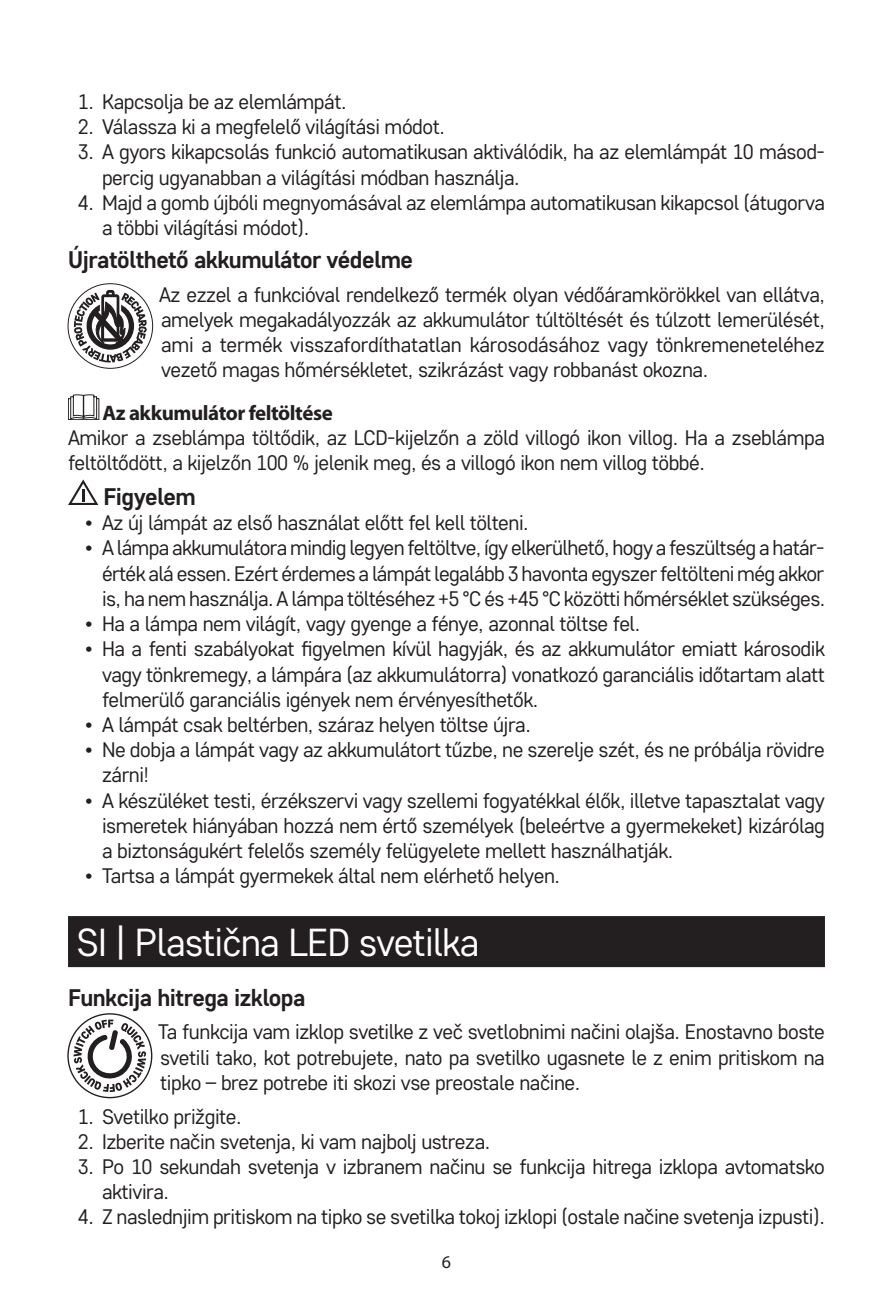
<style>
.page{position:relative;width:893px;height:1302px;background:#fff}
.page>*{position:absolute;margin:0;border:0;box-sizing:border-box;transform-origin:0 0}
.t1{font:39px "Core Sans D35";letter-spacing:-.02em;color:#fff}
.t2{font:700 24px "Core Sans D55";letter-spacing:-.02em;color:#231f20}
.t3{font:21px/25.2px "Core Sans D35";letter-spacing:-.02em;color:#231f20}
.t4{font:700 21px "Myriad Pro";letter-spacing:-.02em;color:#231f20}
.t5{font:18px "Myriad Pro";color:#231f20}
</style>
<div class="page">
<div style="left:68px;top:915px;width:757px;height:51px;background:#231f20"></div>
<svg style="left:68px;top:284px;width:85px;height:84px"></svg>
<svg style="left:74px;top:290px;width:73px;height:72px"></svg>
<svg style="left:68px;top:394px;width:31px;height:26px"></svg>
<svg style="left:68px;top:479px;width:30px;height:26px"></svg>
<svg style="left:68px;top:1013px;width:84px;height:84px"></svg>
<svg style="left:73px;top:1019px;width:73px;height:72px"></svg>
<p class="t3" style="left:78px;top:88px;width:270px">1. Kapcsolja be az elemlámpát.</p>
<p class="t3" style="left:78px;top:113px;width:368px">2. Válassza ki a megfelelő világítási módot.</p>
<p class="t3" style="left:102px;top:139px;width:724px;text-indent:-24px">3. A gyors kikapcsolás funkció automatikusan aktiválódik, ha az elemlámpát 10 másod&shy;percig ugyanabban a világítási módban használja.</p>
<p class="t3" style="left:102px;top:189px;width:724px;text-indent:-24px">4. Majd a gomb újbóli megnyomásával az elemlámpa automatikusan kikapcsol (átugorva a többi világítási módot).</p>
<p class="t2" style="left:68px;top:244px;width:347px">Újratölthető akkumulátor védelme</p>
<p class="t3" style="left:159px;top:281px;width:667px;text-align:justify">Az ezzel a funkcióval rendelkező termék olyan védőáramkörökkel van ellátva, amelyek megakadályozzák az akkumulátor túltöltését és túlzott lemerülését, ami a termék visszafordíthatatlan károsodásához vagy tönkremeneteléhez vezető magas hőmérsékletet, szikrázást vagy robbanást okozna.</p>
<p class="t4" style="left:103px;top:399px;width:232px">Az akkumulátor feltöltése</p>
<p class="t3" style="left:68px;top:424px;width:758px">Amikor a zseblámpa töltődik, az LCD-kijelzőn a zöld villogó ikon villog. Ha a zseblámpa feltöltődött, a kijelzőn 100 % jelenik meg, és a villogó ikon nem villog többé.</p>
<p class="t2" style="left:104px;top:481px;width:94px">Figyelem</p>
<p class="t3" style="left:85px;top:509px;width:445px">• Az új lámpát az első használat előtt fel kell tölteni.</p>
<p class="t3" style="left:102px;top:534px;width:725px;text-align:justify;text-indent:-17px">• A lámpa akkumulátora mindig legyen feltöltve, így elkerülhető, hogy a feszültség a határ&shy;érték alá essen. Ezért érdemes a lámpát legalább 3 havonta egyszer feltölteni még akkor is, ha nem használja. A lámpa töltéséhez +5 °C és +45 °C közötti hőmérséklet szükséges.</p>
<p class="t3" style="left:85px;top:610px;width:557px">• Ha a lámpa nem világít, vagy gyenge a fénye, azonnal töltse fel.</p>
<p class="t3" style="left:102px;top:635px;width:724px;text-align:justify;text-indent:-17px">• Ha a fenti szabályokat figyelmen kívül hagyják, és az akkumulátor emiatt károsodik vagy tönkremegy, a lámpára (az akkumulátorra) vonatkozó garanciális időtartam alatt felmerülő garanciális igények nem érvényesíthetők.</p>
<p class="t3" style="left:85px;top:711px;width:447px">• A lámpát csak beltérben, száraz helyen töltse újra.</p>
<p class="t3" style="left:102px;top:736px;width:724px;text-indent:-17px">• Ne dobja a lámpát vagy az akkumulátort tűzbe, ne szerelje szét, és ne próbálja rövidre zárni!</p>
<p class="t3" style="left:102px;top:786px;width:724px;text-align:justify;text-indent:-17px">• A készüléket testi, érzékszervi vagy szellemi fogyatékkal élők, illetve tapasztalat vagy ismeretek hiányában hozzá nem értő személyek (beleértve a gyermekeket) kizárólag a biztonságukért felelős személy felügyelete mellett használhatják.</p>
<p class="t3" style="left:85px;top:862px;width:476px">• Tartsa a lámpát gyermekek által nem elérhető helyen.</p>
<h1 class="t1" style="left:77px;top:916px;width:404px">SI | Plastična LED svetilka</h1>
<p class="t2" style="left:68px;top:981px;width:239px">Funkcija hitrega izklopa</p>
<p class="t3" style="left:158px;top:1018px;width:668px;text-align:justify">Ta funkcija vam izklop svetilke z več svetlobnimi načini olajša. Enostavno boste svetili tako, kot potrebujete, nato pa svetilko ugasnete le z enim pritiskom na tipko – brez potrebe iti skozi vse preostale načine.</p>
<p class="t3" style="left:78px;top:1102px;width:165px">1. Svetilko prižgite.</p>
<p class="t3" style="left:78px;top:1127px;width:414px">2. Izberite način svetenja, ki vam najbolj ustreza.</p>
<p class="t3" style="left:102px;top:1153px;width:724px;text-indent:-24px">3. Po 10 sekundah svetenja v izbranem načinu se funkcija hitrega izklopa avtomatsko aktivira.</p>
<p class="t3" style="left:78px;top:1203px;width:749px">4. Z naslednjim pritiskom na tipko se svetilka tokoj izklopi (ostale načine svetenja izpusti).</p>
<p class="t5" style="left:442px;top:1250px;width:11px">6</p>
</div>
